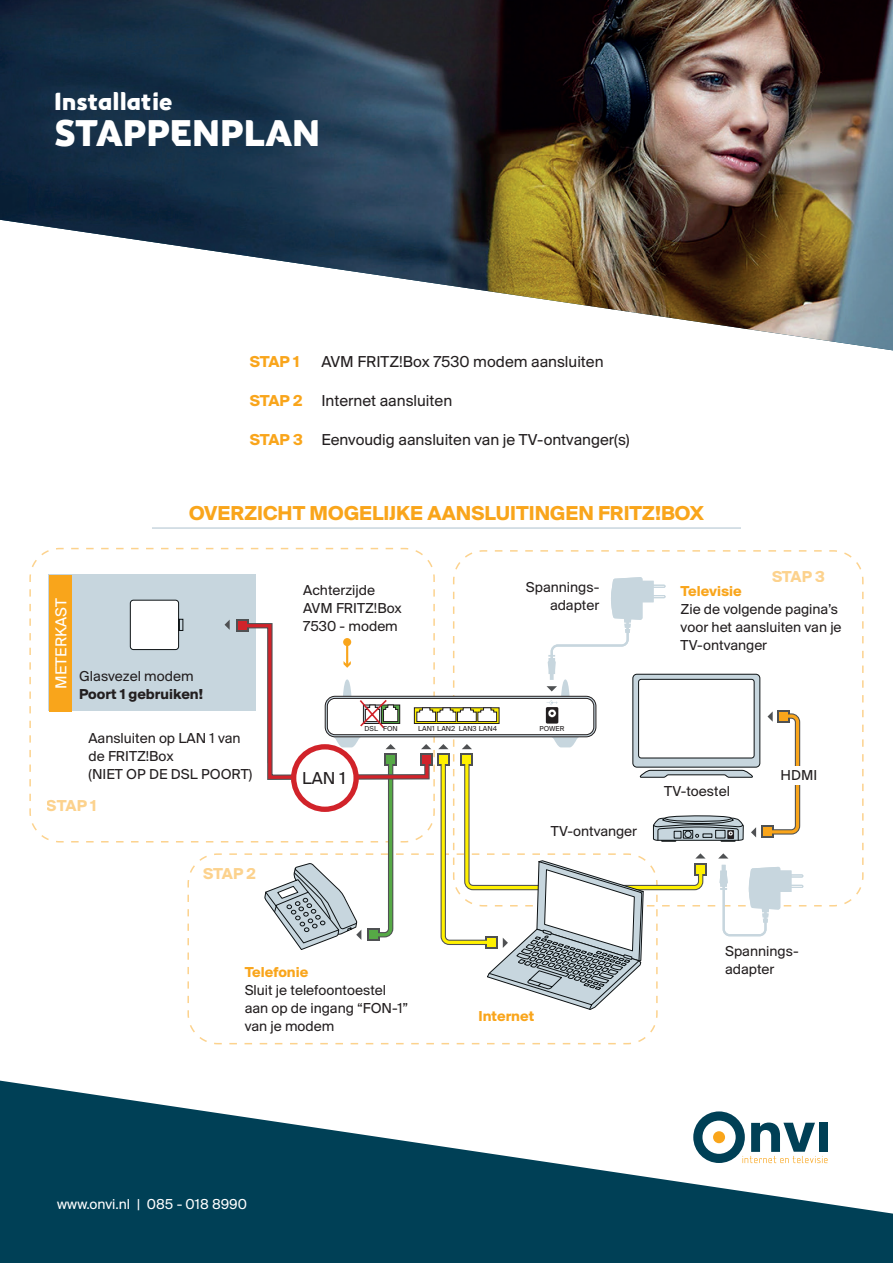
<style>
.page{position:relative;width:893px;height:1263px;background:#fff}
.page>*{position:absolute;margin:0;border:0;box-sizing:border-box;transform-origin:0 0}
.t1{font:36px "M7 Sans";color:#fff}
.t2{font:24px "M7 Sans";color:#fff}
.t3{font:700 21px "Suisse BP Intl";color:#f9a51b}
.t4{font:18px "Suisse BP Intl";color:#231f20}
.t5{font:16.5px "Suisse BP Intl";color:#231f20}
.t6{font:700 16.5px "Suisse BP Intl";letter-spacing:-.025em;color:#f9a51b}
.t7{font:16.5px "Suisse BP Intl";color:#fff}
.t8{font:15px/18px "Suisse BP Intl";color:#231f20}
.t9{font:700 15px "Suisse BP Intl";color:#f9a51b}
.t10{font:15px "Suisse BP Intl";color:#fff}
.t11{font:700 15px "Suisse BP Intl";color:#231f20}
.t12{font:7.5px "Suisse BP Intl";color:#231f20}
</style>
<div class="page">
<img style="left:0;top:0;width:893px;height:350px">
<svg style="left:0;top:1080px;width:893px;height:183px;fill:#004056"></svg>
<hr style="left:152px;top:527px;width:589px;height:2px;background:#c8d6df">
<svg style="left:187px;top:1010px;width:471px;height:35px"></svg>
<svg style="left:29px;top:547px;width:378px;height:296px"></svg>
<div style="left:49px;top:575px;width:23px;height:136px;background:#f9a51b"></div>
<svg style="left:67px;top:548px;width:755px;height:462px"></svg>
<div style="left:294px;top:747px;width:62px;height:62px;background:#fff;border-radius:50%"></div>
<div style="left:291px;top:744px;width:68px;height:68px;border:5px solid #d1232a;border-radius:50%"></div>
<div style="left:776px;top:766px;width:44px;height:18px;background:#fff"></div>
<div style="left:685px;top:1107px;width:153px;height:59px;background:#fff"></div>
<div style="left:819px;top:1123px;width:9px;height:29px;background:#004056"></div>
<svg style="left:693px;top:1111px;width:134px;height:52px"></svg>
<h2 class="t2" style="left:54px;top:84px;width:120px">Installatie</h2>
<h1 class="t1" style="left:54px;top:107px;width:268px">STAPPENPLAN</h1>
<p class="t6" style="left:250px;top:352px;width:51px">STAP 1</p>
<p class="t6" style="left:250px;top:391px;width:54px">STAP 2</p>
<p class="t6" style="left:250px;top:430px;width:55px">STAP 3</p>
<p class="t5" style="left:321px;top:351px;width:284px">AVM FRITZ!Box 7530 modem aansluiten</p>
<p class="t5" style="left:321px;top:390px;width:132px">Internet aansluiten</p>
<p class="t5" style="left:321px;top:430px;width:310px">Eenvoudig aansluiten van je TV-ontvanger(s)</p>
<h3 class="t3" style="left:189px;top:501px;width:516px">OVERZICHT MOGELIJKE AANSLUITINGEN FRITZ!BOX</h3>
<p class="t7" style="left:51px;top:688px;width:92px;rotate:-90deg">METERKAST</p>
<p class="t8" style="left:79px;top:666px;width:116px">Glasvezel modem</p>
<p class="t11" style="left:79px;top:685px;width:125px">Poort 1 gebruiken!</p>
<p class="t8" style="left:89px;top:728px;width:165px">Aansluiten op LAN 1 van de FRITZ!Box<br>(NIET OP DE DSL POORT)</p>
<p class="t8" style="left:303px;top:581px;width:100px">Achterzijde<br>AVM FRITZ!Box<br>7530 - modem</p>
<p class="t8" style="left:526px;top:577px;width:75px;text-align:right">Spannings&shy;adapter</p>
<p class="t4" style="left:302px;top:768px;width:45px">LAN 1</p>
<p class="t12" style="left:365px;top:724px;width:35px">DSL FON</p>
<p class="t12" style="left:418px;top:724px;width:80px">LAN1 LAN2 LAN3 LAN4</p>
<p class="t12" style="left:539px;top:724px;width:27px">POWER</p>
<p class="t6" style="left:772px;top:567px;width:55px">STAP 3</p>
<p class="t9" style="left:681px;top:582px;width:63px">Televisie</p>
<p class="t8" style="left:681px;top:599px;width:163px">Zie de volgende pagina’s voor het aansluiten van je<br>TV-ontvanger</p>
<p class="t8" style="left:664px;top:781px;width:67px">TV-toestel</p>
<p class="t8" style="left:780px;top:766px;width:38px">HDMI</p>
<p class="t6" style="left:47px;top:796px;width:51px">STAP 1</p>
<p class="t6" style="left:203px;top:864px;width:54px">STAP 2</p>
<p class="t9" style="left:245px;top:963px;width:65px">Telefonie</p>
<p class="t8" style="left:245px;top:980px;width:165px">Sluit je telefoontoestel aan op de ingang “FON-1” van je modem</p>
<p class="t10" style="left:57px;top:1195px;width:191px">www.onvi.nl | 085 - 018 8990</p>
<p class="t8" style="left:551px;top:822px;width:88px">TV-ontvanger</p>
<p class="t9" style="left:479px;top:1007px;width:57px">Internet</p>
<p class="t8" style="left:725px;top:942px;width:75px">Spannings&shy;adapter</p>
</div>
